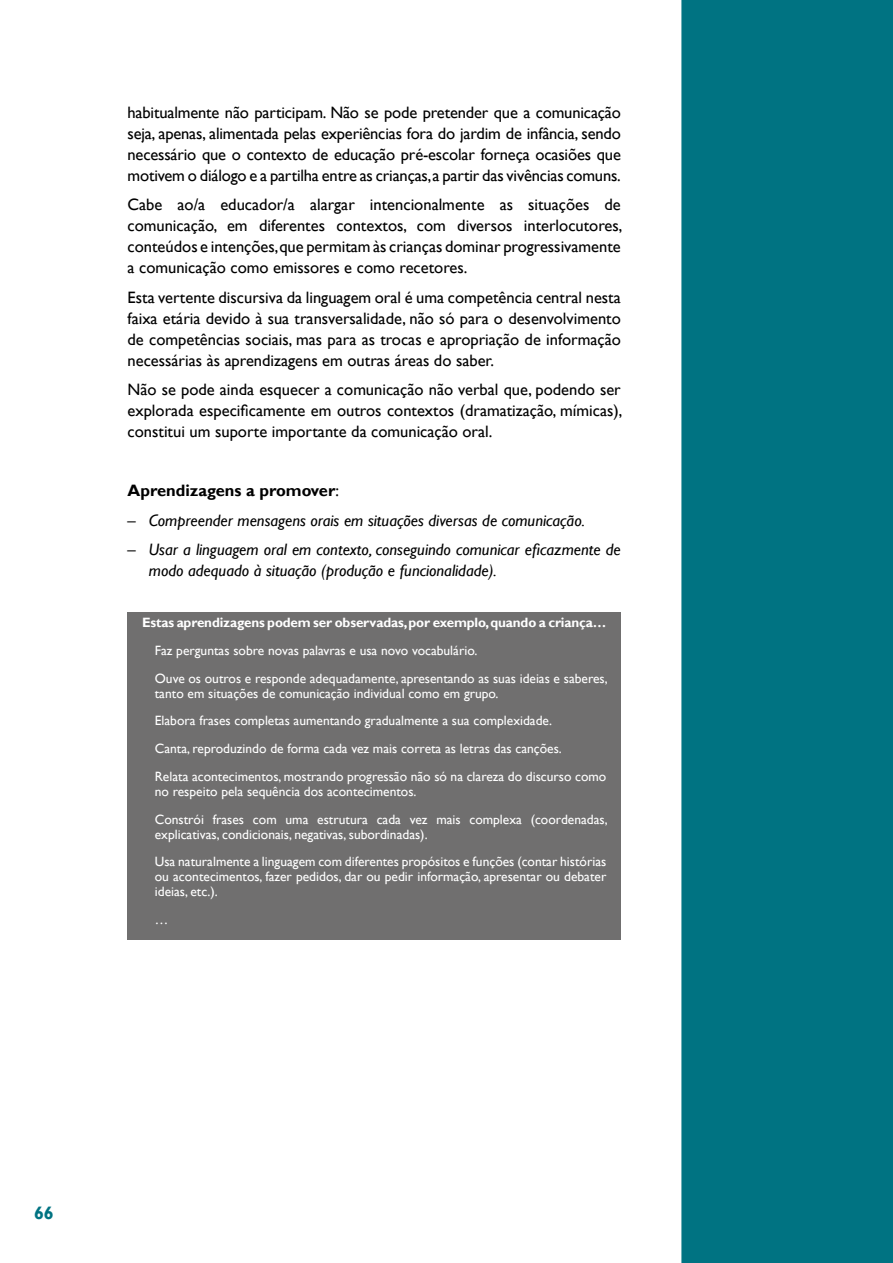
<style>
.page{position:relative;width:893px;height:1263px;background:#fff}
.page>*{position:absolute;margin:0;border:0;box-sizing:border-box;transform-origin:0 0}
.t1{font:700 18px "Gill Sans";color:#007382}
.t2{font:16.5px/21px "Gill Sans";color:#000;text-align:justify}
.t3{font:italic 16.5px/21px "Gill Sans";color:#000}
.t4{font:700 16.5px "Gill Sans";color:#000}
.t5{font:13.5px/27.8px "Gill Sans";color:#fff}
.t6{font:700 13.5px "Gill Sans";letter-spacing:-.01em;color:#fff}
.s1{font-weight:400}
</style>
<div class="page">
<div style="left:681px;top:0;width:212px;height:1263px;background:#007382"></div>
<div style="left:128px;top:612px;width:493px;height:327px;background:#706f6f"></div>
<p class="t2" style="left:128px;top:102px;width:495px">habitualmente não participam. Não se pode pretender que a comunicação seja, apenas, alimentada pelas experiências fora do jardim de infância, sendo necessário que o contexto de educação pré-escolar forneça ocasiões que motivem o diálogo e a partilha entre as crianças, a partir das vivências comuns.</p>
<p class="t2" style="left:128px;top:194px;width:496px">Cabe ao/a educador/a alargar intencionalmente as situações de comunicação, em diferentes contextos, com diversos interlocutores, conteúdos e intenções,que permitam às crianças dominar progressivamente a comunicação como emissores e como recetores.</p>
<p class="t2" style="left:128px;top:287px;width:495px">Esta vertente discursiva da linguagem oral é uma competência central nesta faixa etária devido à sua transversalidade, não só para o desenvolvimento de competências sociais, mas para as trocas e apropriação de informação necessárias às aprendizagens em outras áreas do saber.</p>
<p class="t2" style="left:128px;top:379px;width:496px">Não se pode ainda esquecer a comunicação não verbal que, podendo ser explorada especificamente em outros contextos (dramatização, mímicas), constitui um suporte importante da comunicação oral.</p>
<p class="t4" style="left:128px;top:481px;width:213px">Aprendizagens a promover<span class="s1">:</span></p>
<p class="t3" style="left:128px;top:510px;width:459px">– Compreender mensagens orais em situações diversas de comunicação.</p>
<p class="t3" style="left:149px;top:539px;width:473px;text-indent:-21px">– Usar a linguagem oral em contexto, conseguindo comunicar eficazmente de modo adequado à situação (produção e funcionalidade).</p>
<p class="t6" style="left:142px;top:614px;width:466px">Estas aprendizagens podem ser observadas, por exemplo, quando a criança…</p>
<p class="t5" style="left:155px;top:637px;width:454px">Faz perguntas sobre novas palavras e usa novo vocabulário.<br>Ouve os outros e responde adequadamente, apresentando as suas ideias e saberes,</p>
<p class="t5" style="left:155px;top:679px;width:453px">tanto em situações de comunicação individual como em grupo.<br>Elabora frases completas aumentando gradualmente a sua complexidade.<br>Canta, reproduzindo de forma cada vez mais correta as letras das canções.<br>Relata acontecimentos, mostrando progressão não só na clareza do discurso como</p>
<p class="t5" style="left:155px;top:778px;width:454px">no respeito pela sequência dos acontecimentos.<br>Constrói frases com uma estrutura cada vez mais complexa (coordenadas,</p>
<p class="t5" style="left:155px;top:820px;width:453px">explicativas, condicionais, negativas, subordinadas).<br>Usa naturalmente a linguagem com diferentes propósitos e funções (contar histórias</p>
<p class="t5" style="left:155px;top:870px;width:453px;line-height:15px">ou acontecimentos, fazer pedidos, dar ou pedir informação, apresentar ou debater ideias, etc.).</p>
<p class="t5" style="left:155px;top:906px;width:15px">…</p>
<p class="t1" style="left:34px;top:1202px;width:21px">66</p>
</div>
